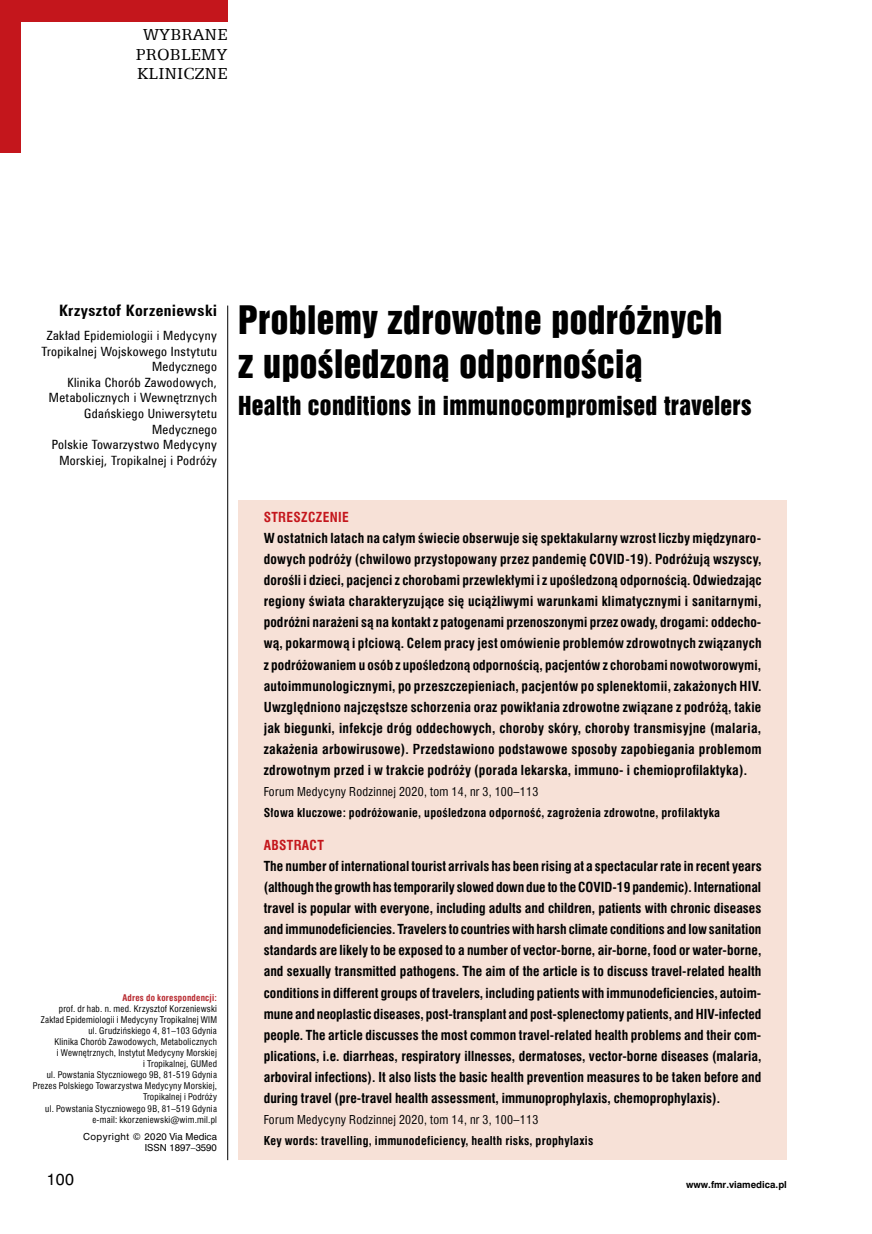
<style>
.page{position:relative;width:872px;height:1234px;background:#fff}
.page>*{position:absolute;margin:0;border:0;box-sizing:border-box;transform-origin:0 0}
._01_-_Tytuł{font:36px/44px "Swis 921 EU";letter-spacing:.01em;color:#000}
._02_-_tytuł_anglo{font:24px "Swis 921 EU";letter-spacing:.015em;color:#000}
.t1{font:18px/19.5px "Egyptian 505 EU";letter-spacing:.015em;color:#000;text-align:center}
._001a_Autorzy{font:700 15.75px "Zurich Cn EU";letter-spacing:.03em;color:#000}
.t2{font:15px "Swis 721 PL";color:#000}
._033_-_Streszczenie{font:700 13.5px/21px "Swis 721 Cn EU";letter-spacing:.005em;color:#000;text-align:justify}
._032_-_Streszczenie{font:700 13.5px/21px "Swis 721 Cn EU";letter-spacing:.02em;color:#000;text-align:justify}
._031_-_Streszczenie{font:700 13.5px "Swis 721 Cn EU";letter-spacing:.025em;color:#c4161c}
._001b_Kliniki{font:12.75px/15.6px "Zurich Cn EU";letter-spacing:.03em;color:#000;text-align:right}
._034_-_Słowa_kluczow{font:700 12px "Swis 721 Cn EU";letter-spacing:.025em;color:#000}
._034_-_adres_bibl_po{font:12px "Swis 721 Cn EU";letter-spacing:.025em;color:#000}
._052_-_Adres_kor__te{font:9px/11.1px "Swis 721 Cn EU";letter-spacing:.025em;color:#000;text-align:right}
.t3{font:9px/10.8px "Swis 721 PL";color:#000;text-align:right}
._051_-_Adres_kor__śr{font:700 9px "Swis 721 Cn EU";letter-spacing:.025em;color:#b8292f}
.t4{font:700 9px "Swis 721 PL";color:#000}
</style>
<div class="page">
<hr style="left:227px;top:305px;width:1px;height:854px;background:#000">
<div style="left:0;top:0;width:227px;height:21px;background:#c4161c"></div>
<div style="left:0;top:0;width:21px;height:153px;background:#c4161c"></div>
<div style="left:238px;top:500px;width:549px;height:659px;background:#f7e1d7"></div>
<h3 class="t1" style="left:136px;top:24px;width:93px">WYBRANE<br>PROBLEMY<br>KLINICZNE</h3>
<p class="_001a_Autorzy" style="left:59px;top:300px;width:159px">Krzysztof Korzeniewski</p>
<p class="_001b_Kliniki" style="left:47px;top:327px;width:171px">Zakład Epidemiologii i Medycyny</p>
<p class="_001b_Kliniki" style="left:41px;top:343px;width:177px">Tropikalnej Wojskowego Instytutu</p>
<p class="_001b_Kliniki" style="left:152px;top:359px;width:66px">Medycznego</p>
<p class="_001b_Kliniki" style="left:49px;top:374px;width:169px">Klinika Chorób Zawodowych,<br>Metabolicznych i Wewnętrznych<br>Gdańskiego Uniwersytetu<br>Medycznego</p>
<p class="_001b_Kliniki" style="left:52px;top:436px;width:167px">Polskie Towarzystwo Medycyny</p>
<p class="_001b_Kliniki" style="left:59px;top:452px;width:159px">Morskiej, Tropikalnej i Podróży</p>
<p class="_051_-_Adres_kor__śr" style="left:122px;top:991px;width:96px">Adres do korespondencji:</p>
<p class="_052_-_Adres_kor__te" style="left:59px;top:1002px;width:160px">prof. dr hab. n. med. Krzysztof Korzeniewski</p>
<p class="_052_-_Adres_kor__te" style="left:41px;top:1013px;width:178px">Zakład Epidemiologii i Medycyny Tropikalnej WIM ul. Grudzińskiego 4, 81–103 Gdynia</p>
<p class="_052_-_Adres_kor__te" style="left:47px;top:1035px;width:172px">Klinika Chorób Zawodowych, Metabolicznych<br>i Wewnętrznych, Instytut Medycyny Morskiej<br>i Tropikalnej, GUMed<br>ul. Powstania Styczniowego 9B, 81-519 Gdynia</p>
<p class="_052_-_Adres_kor__te" style="left:33px;top:1080px;width:185px">Prezes Polskiego Towarzystwa Medycyny Morskiej, Tropikalnej i Podróży<br>ul. Powstania Styczniowego 9B, 81–519 Gdynia e-mail: kkorzeniewski@wim.mil.pl</p>
<p class="t3" style="left:83px;top:1130px;width:135px">Copyright © 2020 Via Medica<br>ISSN 1897–3590</p>
<p class="_01_-_Tytuł" style="left:238px;top:297px;width:486px">Problemy zdrowotne podróżnych z upośledzoną odpornością</p>
<p class="_02_-_tytuł_anglo" style="left:238px;top:390px;width:515px">Health conditions in immunocompromised travelers</p>
<p class="_031_-_Streszczenie" style="left:264px;top:509px;width:86px">STRESZCZENIE</p>
<p class="_032_-_Streszczenie" style="left:264px;top:528px;width:499px">W ostatnich latach na całym świecie obserwuje się spektakularny wzrost liczby międzynaro&shy;dowych podróży (chwilowo przystopowany przez pandemię COVID-19). Podróżują wszyscy, dorośli i dzieci, pacjenci z chorobami przewlekłymi i z upośledzoną odpornością. Odwiedzając regiony świata charakteryzujące się uciążliwymi warunkami klimatycznymi i sanitarnymi, podróżni narażeni są na kontakt z patogenami przenoszonymi przez owady, drogami: oddecho&shy;wą, pokarmową i płciową. Celem pracy jest omówienie problemów zdrowotnych związanych z podróżowaniem u osób z upośledzoną odpornością, pacjentów z chorobami nowotworowymi, autoimmunologicznymi, po przeszczepieniach, pacjentów po splenektomii, zakażonych HIV.<br>Uwzględniono najczęstsze schorzenia oraz powikłania zdrowotne związane z podróżą, takie jak biegunki, infekcje dróg oddechowych, choroby skóry, choroby transmisyjne (malaria, zakażenia arbowirusowe). Przedstawiono podstawowe sposoby zapobiegania problemom zdrowotnym przed i w trakcie podróży (porada lekarska, immuno- i chemioprofilaktyka).</p>
<p class="_034_-_adres_bibl_po" style="left:264px;top:783px;width:276px">Forum Medycyny Rodzinnej 2020, tom 14, nr 3, 100–113</p>
<p class="_034_-_Słowa_kluczow" style="left:264px;top:804px;width:458px">Słowa kluczowe: podróżowanie, upośledzona odporność, zagrożenia zdrowotne, profilaktyka</p>
<p class="_031_-_Streszczenie" style="left:264px;top:837px;width:62px">ABSTRACT</p>
<p class="_033_-_Streszczenie" style="left:264px;top:856px;width:499px">The number of international tourist arrivals has been rising at a spectacular rate in recent years (although the growth has temporarily slowed down due to the COVID-19 pandemic). International travel is popular with everyone, including adults and children, patients with chronic diseases and immunodeficiencies. Travelers to countries with harsh climate conditions and low sanitation standards are likely to be exposed to a number of vector-borne, air-borne, food or water-borne, and sexually transmitted pathogens. The aim of the article is to discuss travel-related health conditions in different groups of travelers, including patients with immunodeficiencies, autoim&shy;mune and neoplastic diseases, post-transplant and post-splenectomy patients, and HIV-infected people. The article discusses the most common travel-related health problems and their com&shy;plications, i.e. diarrheas, respiratory illnesses, dermatoses, vector-borne diseases (malaria, arboviral infections). It also lists the basic health prevention measures to be taken before and during travel (pre-travel health assessment, immunoprophylaxis, chemoprophylaxis).</p>
<p class="_034_-_adres_bibl_po" style="left:264px;top:1111px;width:276px">Forum Medycyny Rodzinnej 2020, tom 14, nr 3, 100–113</p>
<p class="_034_-_Słowa_kluczow" style="left:264px;top:1132px;width:331px">Key words: travelling, immunodeficiency, health risks, prophylaxis</p>
<p class="t2" style="left:47px;top:1169px;width:29px">100</p>
<p class="t4" style="left:686px;top:1178px;width:102px">www.fmr.viamedica.pl</p>
</div>
